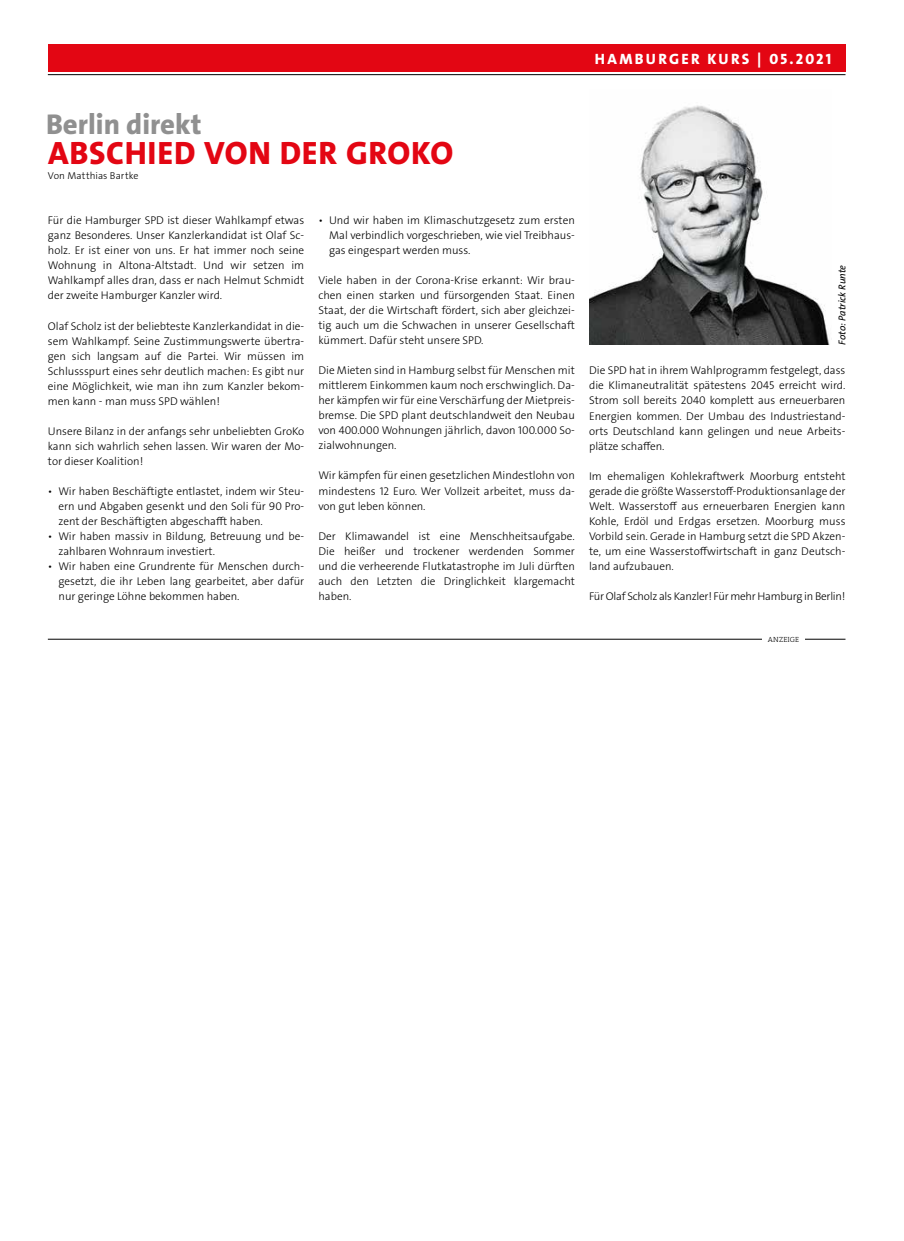
<style>
.page{position:relative;width:904px;height:1241px;background:#fff}
.page>*{position:absolute;margin:0;border:0;box-sizing:border-box;transform-origin:0 0}
.t1{font:800 32.5px "SPD The Sans";letter-spacing:.025em;color:#e30613}
.t2{font:800 28.75px "SPD The Sans";color:#909090}
.t3{font:800 15px "SPD The Sans";letter-spacing:.15em;color:#fff}
.t4{font:300 11.25px/15px "SPD The Sans";color:#000;text-align:justify}
.t5{font:300 11.25px "SPD The Sans";letter-spacing:-.02em;color:#000}
.t6{font:300 10px "SPD The Sans";letter-spacing:.01em;color:#000}
.t7{font:italic 10px "SPD The Sans";letter-spacing:-.01em;color:#000}
.t8{font:300 7.5px "The Serif B3";letter-spacing:.025em;color:#000}
</style>
<div class="page">
<div style="left:48px;top:44px;width:797px;height:28px;background:#e30613"></div>
<hr style="left:48px;top:74px;width:797px;height:1px;background:#000">
<img style="left:589px;top:105px;width:241px;height:239px">
<hr style="left:48px;top:639px;width:797px;height:1px;background:#000">
<div style="left:762px;top:630px;width:42px;height:18px;background:#fff"></div>
<h3 class="t3" style="left:595px;top:49px;width:238px">HAMBURGER KURS | 05.2021</h3>
<h2 class="t2" style="left:46px;top:106px;width:157px">Berlin direkt</h2>
<p class="t6" style="left:48px;top:169px;width:92px">Von Matthias Bartke</p>
<h1 class="t1" style="left:48px;top:132px;width:407px">ABSCHIED VON DER GROKO</h1>
<p class="t4" style="left:48px;top:213px;width:258px">Für die Hamburger SPD ist dieser Wahlkampf etwas ganz Besonderes. Unser Kanzlerkandidat ist Olaf Sc&shy;holz. Er ist einer von uns. Er hat immer noch seine Wohnung in Altona-Altstadt. Und wir setzen im Wahlkampf alles dran, dass er nach Helmut Schmidt der zweite Hamburger Kanzler wird.</p>
<p class="t4" style="left:48px;top:318px;width:258px">Olaf Scholz ist der beliebteste Kanzlerkandidat in die&shy;sem Wahlkampf. Seine Zustimmungswerte übertra&shy;gen sich langsam auf die Partei. Wir müssen im Schlussspurt eines sehr deutlich machen: Es gibt nur eine Möglichkeit, wie man ihn zum Kanzler bekom&shy;men kann - man muss SPD wählen!</p>
<p class="t4" style="left:48px;top:423px;width:258px">Unsere Bilanz in der anfangs sehr unbeliebten GroKo kann sich wahrlich sehen lassen. Wir waren der Mo&shy;tor dieser Koalition!</p>
<p class="t4" style="left:58px;top:483px;width:247px;text-indent:-11px">• Wir haben Beschäftigte entlastet, indem wir Steu&shy;ern und Abgaben gesenkt und den Soli für 90 Pro&shy;zent der Beschäftigten abgeschafft haben.</p>
<p class="t4" style="left:58px;top:528px;width:247px;text-indent:-11px">• Wir haben massiv in Bildung, Betreuung und be&shy;zahlbaren Wohnraum investiert.</p>
<p class="t4" style="left:58px;top:558px;width:247px;text-indent:-11px">• Wir haben eine Grundrente für Menschen durch&shy;gesetzt, die ihr Leben lang gearbeitet, aber dafür nur geringe Löhne bekommen haben.</p>
<p class="t4" style="left:329px;top:213px;width:247px;text-indent:-11px">• Und wir haben im Klimaschutzgesetz zum ersten Mal verbindlich vorgeschrieben, wie viel Treibhaus&shy;gas eingespart werden muss.</p>
<p class="t4" style="left:318px;top:273px;width:258px">Viele haben in der Corona-Krise erkannt: Wir brau&shy;chen einen starken und fürsorgenden Staat. Einen Staat, der die Wirtschaft fördert, sich aber gleichzei&shy;tig auch um die Schwachen in unserer Gesellschaft kümmert. Dafür steht unsere SPD.</p>
<p class="t4" style="left:318px;top:363px;width:258px">Die Mieten sind in Hamburg selbst für Menschen mit mittlerem Einkommen kaum noch erschwinglich. Da&shy;her kämpfen wir für eine Verschärfung der Mietpreis&shy;bremse. Die SPD plant deutschlandweit den Neubau von 400.000 Wohnungen jährlich, davon 100.000 So&shy;zialwohnungen.</p>
<p class="t4" style="left:318px;top:468px;width:258px">Wir kämpfen für einen gesetzlichen Mindestlohn von mindestens 12 Euro. Wer Vollzeit arbeitet, muss da&shy;von gut leben können.</p>
<p class="t4" style="left:318px;top:528px;width:258px">Der Klimawandel ist eine Menschheitsaufgabe.<br>Die heißer und trockener werdenden Sommer und die verheerende Flutkatastrophe im Juli dürften auch den Letzten die Dringlichkeit klargemacht haben.</p>
<p class="t7" style="left:835px;top:344px;width:81px;rotate:-90deg">Foto: Patrick Runte</p>
<p class="t4" style="left:589px;top:363px;width:258px">Die SPD hat in ihrem Wahlprogramm festgelegt, dass die Klimaneutralität spätestens 2045 erreicht wird.<br>Strom soll bereits 2040 komplett aus erneuerbaren Energien kommen. Der Umbau des Industriestand&shy;orts Deutschland kann gelingen und neue Arbeits&shy;plätze schaffen.</p>
<p class="t4" style="left:589px;top:468px;width:258px">Im ehemaligen Kohlekraftwerk Moorburg entsteht gerade die größte Wasserstoff-Produktionsanlage der Welt. Wasserstoff aus erneuerbaren Energien kann Kohle, Erdöl und Erdgas ersetzen. Moorburg muss Vorbild sein. Gerade in Hamburg setzt die SPD Akzen&shy;te, um eine Wasserstoffwirtschaft in ganz Deutsch&shy;land aufzubauen.</p>
<p class="t5" style="left:589px;top:588px;width:258px">Für Olaf Scholz als Kanzler! Für mehr Hamburg in Berlin!</p>
<p class="t8" style="left:767px;top:635px;width:33px">ANZEIGE</p>
</div>
